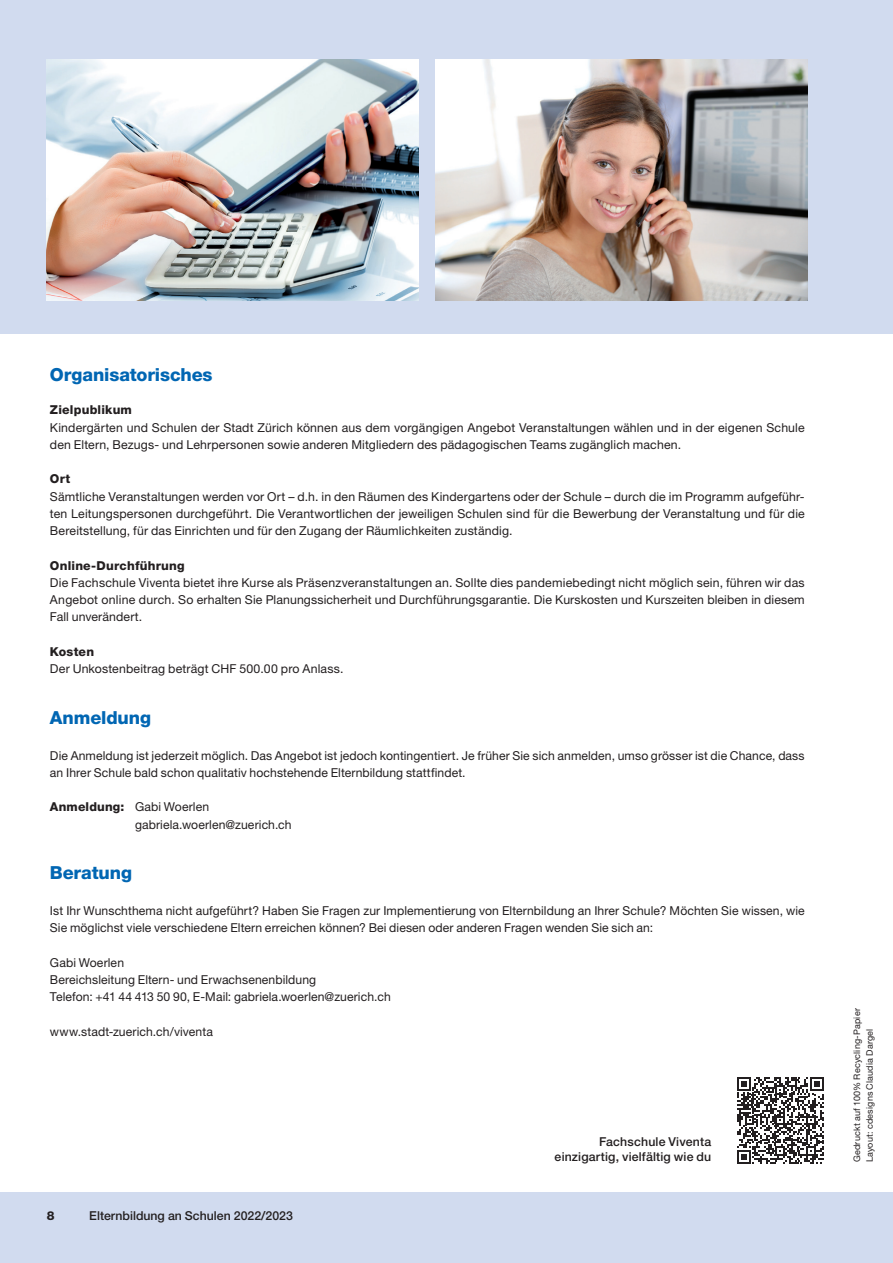
<style>
.page{position:relative;width:893px;height:1263px;background:#d1dbef}
.page>*{position:absolute;margin:0;border:0;box-sizing:border-box;transform-origin:0 0}
.t1{font:800 18px "Helvetica Neue LT Std";letter-spacing:-.005em;color:#0166b3}
._04_Text_Medium_9_2p{font:12.3px/17.2px "Helvetica Neue LT Std";letter-spacing:.01em;color:#231f20}
._05_Text_Medium_8_2p{font:500 12.3px/15.3px "Helvetica Neue LT Std";letter-spacing:.01em;color:#231f20;text-align:right}
._04_Text_Medium_9_2p-2{font:800 12.3px "Helvetica Neue LT Std";letter-spacing:.015em;color:#231f20}
._06_Legenden_Medium{font:9px "Helvetica Neue LT Std";letter-spacing:.02em;color:#231f20}
.s1{font-weight:800}
</style>
<div class="page">
<div style="left:0;top:334px;width:893px;height:857px;background:#fff"></div>
<img style="left:47px;top:60px;width:372px;height:240px">
<img style="left:436px;top:60px;width:372px;height:240px">
<svg style="left:737px;top:1077px;width:86px;height:86px"></svg>
<p class="t1" style="left:50px;top:364px;width:164px">Organisatorisches</p>
<p class="_04_Text_Medium_9_2p-2" style="left:50px;top:403px;width:84px">Zielpublikum</p>
<p class="_04_Text_Medium_9_2p" style="left:50px;top:419px;width:756px">Kindergärten und Schulen der Stadt Zürich können aus dem vorgängigen Angebot Veranstaltungen wählen und in der eigenen Schule den Eltern, Bezugs- und Lehrpersonen sowie anderen Mitgliedern des pädagogischen Teams zugänglich machen.</p>
<p class="_04_Text_Medium_9_2p-2" style="left:50px;top:472px;width:22px">Ort</p>
<p class="_04_Text_Medium_9_2p" style="left:50px;top:488px;width:756px;text-align:justify">Sämtliche Veranstaltungen werden vor Ort – d.h. in den Räumen des Kindergartens oder der Schule – durch die im Programm aufgeführ&shy;ten Leitungspersonen durchgeführt. Die Verantwortlichen der jeweiligen Schulen sind für die Bewerbung der Veranstaltung und für die Bereitstellung, für das Einrichten und für den Zugang der Räumlichkeiten zuständig.</p>
<p class="_04_Text_Medium_9_2p-2" style="left:50px;top:558px;width:136px">Online-Durchführung</p>
<p class="_04_Text_Medium_9_2p" style="left:50px;top:574px;width:756px;text-align:justify">Die Fachschule Viventa bietet ihre Kurse als Präsenzveranstaltungen an. Sollte dies pandemiebedingt nicht möglich sein, führen wir das Angebot online durch. So erhalten Sie Planungssicherheit und Durchführungsgarantie. Die Kurskosten und Kurszeiten bleiben in diesem Fall unverändert.</p>
<p class="_04_Text_Medium_9_2p-2" style="left:50px;top:644px;width:46px">Kosten</p>
<p class="_04_Text_Medium_9_2p" style="left:50px;top:660px;width:295px">Der Unkostenbeitrag beträgt CHF 500.00 pro Anlass.</p>
<p class="t1" style="left:50px;top:707px;width:103px">Anmeldung</p>
<p class="_04_Text_Medium_9_2p" style="left:50px;top:746px;width:756px">Die Anmeldung ist jederzeit möglich. Das Angebot ist jedoch kontingentiert. Je früher Sie sich anmelden, umso grösser ist die Chance, dass an Ihrer Schule bald schon qualitativ hochstehende Elternbildung stattfindet.</p>
<p class="_04_Text_Medium_9_2p" style="left:50px;top:798px;width:161px"><span class="s1">Anmeldung:</span> Gabi Woerlen</p>
<p class="_04_Text_Medium_9_2p" style="left:135px;top:815px;width:158px">gabriela.woerlen@zuerich.ch</p>
<p class="t1" style="left:50px;top:862px;width:84px">Beratung</p>
<p class="_04_Text_Medium_9_2p" style="left:50px;top:902px;width:756px">Ist Ihr Wunschthema nicht aufgeführt? Haben Sie Fragen zur Implementierung von Elternbildung an Ihrer Schule? Möchten Sie wissen, wie<br>Sie möglichst viele verschiedene Eltern erreichen können? Bei diesen oder anderen Fragen wenden Sie sich an:</p>
<p class="_04_Text_Medium_9_2p" style="left:50px;top:953px;width:76px">Gabi Woerlen</p>
<p class="_04_Text_Medium_9_2p" style="left:50px;top:971px;width:268px">Bereichsleitung Eltern- und Erwachsenenbildung</p>
<p class="_04_Text_Medium_9_2p" style="left:50px;top:988px;width:342px">Telefon: +41 44 413 50 90, E-Mail: gabriela.woerlen@zuerich.ch</p>
<p class="_04_Text_Medium_9_2p" style="left:50px;top:1022px;width:164px">www.stadt-zuerich.ch/viventa</p>
<p class="_05_Text_Medium_8_2p" style="left:89px;top:1208px;width:205px">Elternbildung an Schulen 2022/2023</p>
<p class="_04_Text_Medium_9_2p-2" style="left:47px;top:1209px;width:9px">8</p>
<p class="_05_Text_Medium_8_2p" style="left:88px;top:1208px;width:56px">Kategorie</p>
<p class="_05_Text_Medium_8_2p" style="left:555px;top:1134px;width:158px">Fachschule Viventa einzigartig, vielfältig wie du</p>
<p class="_06_Legenden_Medium" style="left:851px;top:1162px;width:156px;rotate:-90deg">Gedruckt auf 100% Recycling-Papier</p>
<p class="_06_Legenden_Medium" style="left:864px;top:1162px;width:135px;rotate:-90deg">Layout: cdesigns Claudia Dargel</p>
</div>
